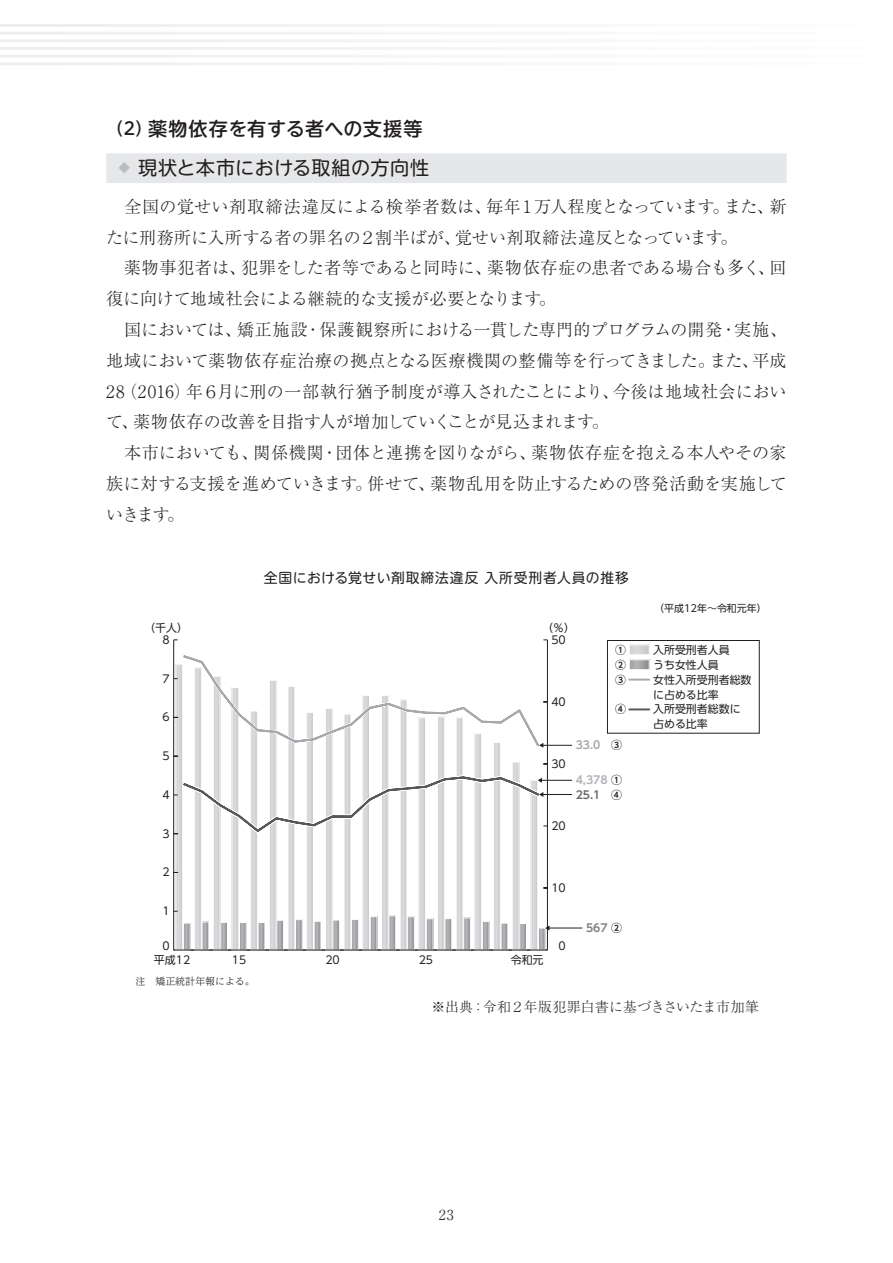
<style>
.page{position:relative;width:893px;height:1263px;background:#fff}
.page>*{position:absolute;margin:0;border:0;box-sizing:border-box;transform-origin:0 0}
.t1{font:500 19.2px "UD Shin M Go Pro";letter-spacing:.025em;color:#231f20}
.t2{font:19.2px "UD Shin M Go Pro";letter-spacing:.015em;color:#231f20}
.t3{font:300 16.95px/30.8px "Ryumin Pro";letter-spacing:.005em;color:#231f20}
.t4{font:300 13.8px "Ryumin Pro";letter-spacing:.025em;color:#231f20}
.t5{font:13.8px "UD Shin M Go Pro";letter-spacing:.055em;color:#231f20}
.t6{font:10.95px/14.9px "UD Shin Go Pr 6";color:#231f20}
.t7{font:700 10.95px "UD Shin Go Pr 6 De";color:#b2b3b7}
.t8{font:700 10.95px/14.9px "UD Shin Go Pr 6 De";color:#231f20;text-align:justify}
.t9{font:700 10.95px "UD Shin Go Pr 6 De";color:#a8a9ad}
.t10{font:700 10.95px "UD Shin Go Pr 6 De";color:#808285}
.t11{font:700 10.95px "UD Shin Go Pr 6 De";color:#6c6d70}
.t12{font:300 9.9px "UD Reimin Pr 6";color:#231f20}
.t13{font:9.9px "UD Shin Go Pr 6";color:#231f20}
.s1{font-size:17.25px}
.s2{color:#bcbdc0}
.s3{color:#231f20}
</style>
<div class="page">
<div style="left:106px;top:153px;width:681px;height:30px;background:#e6e7e9"></div>
<hr style="left:173px;top:640px;width:1px;height:310px;background:#231f20">
<div style="left:183px;top:923px;width:7px;height:27px;background:#adaeb2"></div>
<div style="left:183px;top:923px;width:7px;height:27px;border:1px solid #fff"></div>
<div style="left:202px;top:922px;width:7px;height:28px;background:#b0b1b5"></div>
<div style="left:202px;top:922px;width:7px;height:28px;border:1px solid #fff"></div>
<div style="left:221px;top:922px;width:6px;height:28px;background:#acadb1"></div>
<div style="left:221px;top:922px;width:7px;height:28px;border:1px solid #fff"></div>
<div style="left:239px;top:922px;width:7px;height:28px;background:#adaeb2"></div>
<div style="left:239px;top:922px;width:7px;height:28px;border:1px solid #fff"></div>
<div style="left:258px;top:922px;width:7px;height:28px;background:#b0b1b5"></div>
<div style="left:258px;top:922px;width:7px;height:28px;border:1px solid #fff"></div>
<div style="left:277px;top:920px;width:7px;height:30px;background:#adaeb2"></div>
<div style="left:277px;top:920px;width:7px;height:30px;border:1px solid #fff"></div>
<div style="left:296px;top:919px;width:6px;height:31px;background:#adaeb2"></div>
<div style="left:295px;top:919px;width:7px;height:31px;border:1px solid #fff"></div>
<div style="left:314px;top:921px;width:7px;height:29px;background:#b0b1b5"></div>
<div style="left:314px;top:921px;width:7px;height:29px;border:1px solid #fff"></div>
<div style="left:333px;top:920px;width:7px;height:30px;background:#adaeb2"></div>
<div style="left:333px;top:920px;width:7px;height:30px;border:1px solid #fff"></div>
<div style="left:352px;top:919px;width:6px;height:31px;background:#acadb1"></div>
<div style="left:351px;top:919px;width:7px;height:31px;border:1px solid #fff"></div>
<div style="left:370px;top:917px;width:7px;height:33px;background:#afb0b4"></div>
<div style="left:370px;top:916px;width:7px;height:34px;border:1px solid #fff"></div>
<div style="left:389px;top:916px;width:7px;height:34px;background:#aeafb3"></div>
<div style="left:389px;top:915px;width:7px;height:35px;border:1px solid #fff"></div>
<div style="left:408px;top:917px;width:6px;height:33px;background:#aaabaf"></div>
<div style="left:407px;top:916px;width:8px;height:34px;border:1px solid #fff"></div>
<div style="left:426px;top:919px;width:7px;height:31px;background:#aeafb3"></div>
<div style="left:426px;top:918px;width:7px;height:32px;border:1px solid #fff"></div>
<div style="left:445px;top:918px;width:7px;height:32px;background:#aeafb3"></div>
<div style="left:445px;top:918px;width:7px;height:32px;border:1px solid #fff"></div>
<div style="left:464px;top:918px;width:6px;height:32px;background:#abacb0"></div>
<div style="left:463px;top:918px;width:8px;height:32px;border:1px solid #fff"></div>
<div style="left:482px;top:921px;width:7px;height:29px;background:#adaeb2"></div>
<div style="left:482px;top:921px;width:7px;height:29px;border:1px solid #fff"></div>
<div style="left:501px;top:923px;width:7px;height:27px;background:#afb0b4"></div>
<div style="left:501px;top:923px;width:7px;height:27px;border:1px solid #fff"></div>
<div style="left:520px;top:923px;width:6px;height:27px;background:#acadb1"></div>
<div style="left:520px;top:923px;width:7px;height:27px;border:1px solid #fff"></div>
<div style="left:538px;top:928px;width:7px;height:22px;background:#adaeb2"></div>
<div style="left:538px;top:928px;width:7px;height:22px;border:1px solid #fff"></div>
<div style="left:176px;top:664px;width:7px;height:286px;background:#d7d8da"></div>
<div style="left:176px;top:664px;width:7px;height:286px;border:1px solid #fff"></div>
<div style="left:195px;top:668px;width:6px;height:282px;background:#d5d6d8"></div>
<div style="left:213px;top:676px;width:7px;height:274px;background:#d7d8da"></div>
<div style="left:213px;top:676px;width:7px;height:274px;border:1px solid #fff"></div>
<div style="left:232px;top:687px;width:7px;height:263px;background:#d7d8da"></div>
<div style="left:232px;top:687px;width:7px;height:263px;border:1px solid #fff"></div>
<div style="left:251px;top:711px;width:6px;height:239px;background:#d5d6d8"></div>
<div style="left:269px;top:680px;width:7px;height:270px;background:#d7d8da"></div>
<div style="left:269px;top:680px;width:7px;height:270px;border:1px solid #fff"></div>
<div style="left:288px;top:686px;width:7px;height:264px;background:#d8d9db"></div>
<div style="left:288px;top:686px;width:7px;height:264px;border:1px solid #fff"></div>
<div style="left:307px;top:712px;width:6px;height:238px;background:#d5d6d8"></div>
<div style="left:325px;top:708px;width:7px;height:242px;background:#d7d8da"></div>
<div style="left:325px;top:708px;width:7px;height:242px;border:1px solid #fff"></div>
<div style="left:344px;top:714px;width:7px;height:236px;background:#d8d9db"></div>
<div style="left:344px;top:714px;width:7px;height:236px;border:1px solid #fff"></div>
<div style="left:363px;top:695px;width:6px;height:255px;background:#d6d7d9"></div>
<div style="left:363px;top:695px;width:7px;height:255px;border:1px solid #fff"></div>
<div style="left:381px;top:695px;width:7px;height:255px;background:#d7d8da"></div>
<div style="left:381px;top:695px;width:7px;height:255px;border:1px solid #fff"></div>
<div style="left:400px;top:700px;width:7px;height:250px;background:#d8d9db"></div>
<div style="left:400px;top:700px;width:7px;height:250px;border:1px solid #fff"></div>
<div style="left:419px;top:718px;width:7px;height:232px;background:#d6d7d9"></div>
<div style="left:419px;top:718px;width:7px;height:232px;border:1px solid #fff"></div>
<div style="left:438px;top:717px;width:6px;height:233px;background:#d5d6d8"></div>
<div style="left:456px;top:718px;width:7px;height:232px;background:#d8d9db"></div>
<div style="left:456px;top:717px;width:7px;height:233px;border:1px solid #fff"></div>
<div style="left:475px;top:734px;width:7px;height:216px;background:#d7d8da"></div>
<div style="left:475px;top:733px;width:7px;height:217px;border:1px solid #fff"></div>
<div style="left:494px;top:742px;width:6px;height:208px;background:#d5d6d8"></div>
<div style="left:512px;top:762px;width:7px;height:188px;background:#d8d9db"></div>
<div style="left:512px;top:762px;width:7px;height:188px;border:1px solid #fff"></div>
<div style="left:531px;top:780px;width:7px;height:170px;background:#d7d8da"></div>
<div style="left:531px;top:780px;width:7px;height:170px;border:1px solid #fff"></div>
<hr style="left:174px;top:950px;width:373px;height:1px;background:#231f20">
<hr style="left:547px;top:640px;width:1px;height:310px;background:#231f20">
<hr style="left:549px;top:927px;width:33px;height:1px;background:#231f20">
<svg style="left:545px;top:925px;width:4px;height:5px"></svg>
<svg style="left:174px;top:652px;width:398px;height:97px"></svg>
<svg style="left:174px;top:773px;width:398px;height:63px"></svg>
<div style="left:607px;top:640px;width:152px;height:93px;border:1px solid #231f20"></div>
<div style="left:629px;top:645px;width:20px;height:10px;background:#d4d5d7"></div>
<div style="left:629px;top:645px;width:20px;height:10px;border:1px solid #fff"></div>
<svg style="left:631px;top:661px;width:16px;height:7px"></svg>
<div style="left:629px;top:659px;width:20px;height:11px;border:1px solid #fff"></div>
<svg style="left:629px;top:678px;width:20px;height:1px"></svg>
<hr style="left:629px;top:679px;width:20px;height:2px;background:#a8a9ad">
<svg style="left:629px;top:710px;width:20px;height:1px"></svg>
<hr style="left:629px;top:708px;width:20px;height:2px;background:#57585a">
<p class="t1" style="left:106px;top:113px;width:318px"><span class="s1">（2）</span>薬物依存を有する者への支援等</p>
<p class="t2" style="left:115px;top:152px;width:316px"><span class="s2">❖</span> 現状と本市における取組の方向性</p>
<p class="t3" style="left:106px;top:190px;width:682px">　全国の覚せい剤取締法違反による検挙者数は、毎年１万人程度となっています。また、新たに刑務所に入所する者の罪名の２割半ばが、覚せい剤取締法違反となっています。<br>　薬物事犯者は、犯罪をした者等であると同時に、薬物依存症の患者である場合も多く、回復に向けて地域社会による継続的な支援が必要となります。<br>　国においては、矯正施設・保護観察所における一貫した専門的プログラムの開発・実施、地域において薬物依存症治療の拠点となる医療機関の整備等を行ってきました。また、平成28（2016）年６月に刑の一部執行猶予制度が導入されたことにより、今後は地域社会において、薬物依存の改善を目指す人が増加していくことが見込まれます。<br>　本市においても、関係機関・団体と連携を図りながら、薬物依存症を抱える本人やその家族に対する支援を進めていきます。併せて、薬物乱用を防止するための啓発活動を実施していきます。</p>
<p class="t5" style="left:264px;top:567px;width:367px">全国における覚せい剤取締法違反 入所受刑者人員の推移</p>
<p class="t6" style="left:144px;top:620px;width:45px">（千人）</p>
<p class="t6" style="left:542px;top:620px;width:34px">（％）</p>
<p class="t6" style="left:551px;top:632px;width:16px">50</p>
<p class="t6" style="left:162px;top:632px;width:9px">8</p>
<p class="t6" style="left:162px;top:671px;width:9px">7</p>
<p class="t6" style="left:162px;top:709px;width:9px">6</p>
<p class="t6" style="left:162px;top:748px;width:9px">5</p>
<p class="t6" style="left:162px;top:787px;width:9px">4</p>
<p class="t6" style="left:162px;top:826px;width:9px">3</p>
<p class="t6" style="left:551px;top:694px;width:16px">40</p>
<p class="t6" style="left:551px;top:756px;width:16px">30</p>
<p class="t6" style="left:551px;top:818px;width:16px">20</p>
<p class="t8" style="left:615px;top:642px;width:12px">①<br>②<br>③</p>
<p class="t8" style="left:615px;top:701px;width:12px">④</p>
<p class="t8" style="left:611px;top:737px;width:12px">③</p>
<p class="t8" style="left:611px;top:787px;width:12px">④</p>
<p class="t9" style="left:576px;top:736px;width:26px">33.0</p>
<p class="t7" style="left:576px;top:771px;width:48px">4,378 <span class="s3">①</span></p>
<p class="t11" style="left:576px;top:786px;width:26px">25.1</p>
<p class="t6" style="left:162px;top:864px;width:9px">2</p>
<p class="t6" style="left:162px;top:903px;width:9px">1</p>
<p class="t6" style="left:551px;top:880px;width:16px">10</p>
<p class="t6" style="left:162px;top:938px;width:9px">0</p>
<p class="t6" style="left:154px;top:952px;width:38px">平成12</p>
<p class="t6" style="left:232px;top:952px;width:16px">15</p>
<p class="t6" style="left:325px;top:952px;width:16px">20</p>
<p class="t6" style="left:419px;top:952px;width:16px">25</p>
<p class="t6" style="left:511px;top:952px;width:34px">令和元</p>
<p class="t12" style="left:136px;top:973px;width:121px">注　矯正統計年報による。</p>
<p class="t6" style="left:559px;top:938px;width:9px">0</p>
<p class="t10" style="left:586px;top:919px;width:38px">567 <span class="s3">②</span></p>
<p class="t13" style="left:654px;top:600px;width:114px">（平成12年～令和元年）</p>
<p class="t6" style="left:653px;top:642px;width:100px">入所受刑者人員<br>うち女性人員<br>女性入所受刑者総数に占める比率<br>入所受刑者総数に</p>
<p class="t6" style="left:653px;top:716px;width:56px">占める比率</p>
<p class="t4" style="left:432px;top:995px;width:329px">※出典：令和２年版犯罪白書に基づきさいたま市加筆</p>
<p class="t4" style="left:439px;top:1204px;width:16px">23</p>
</div>
